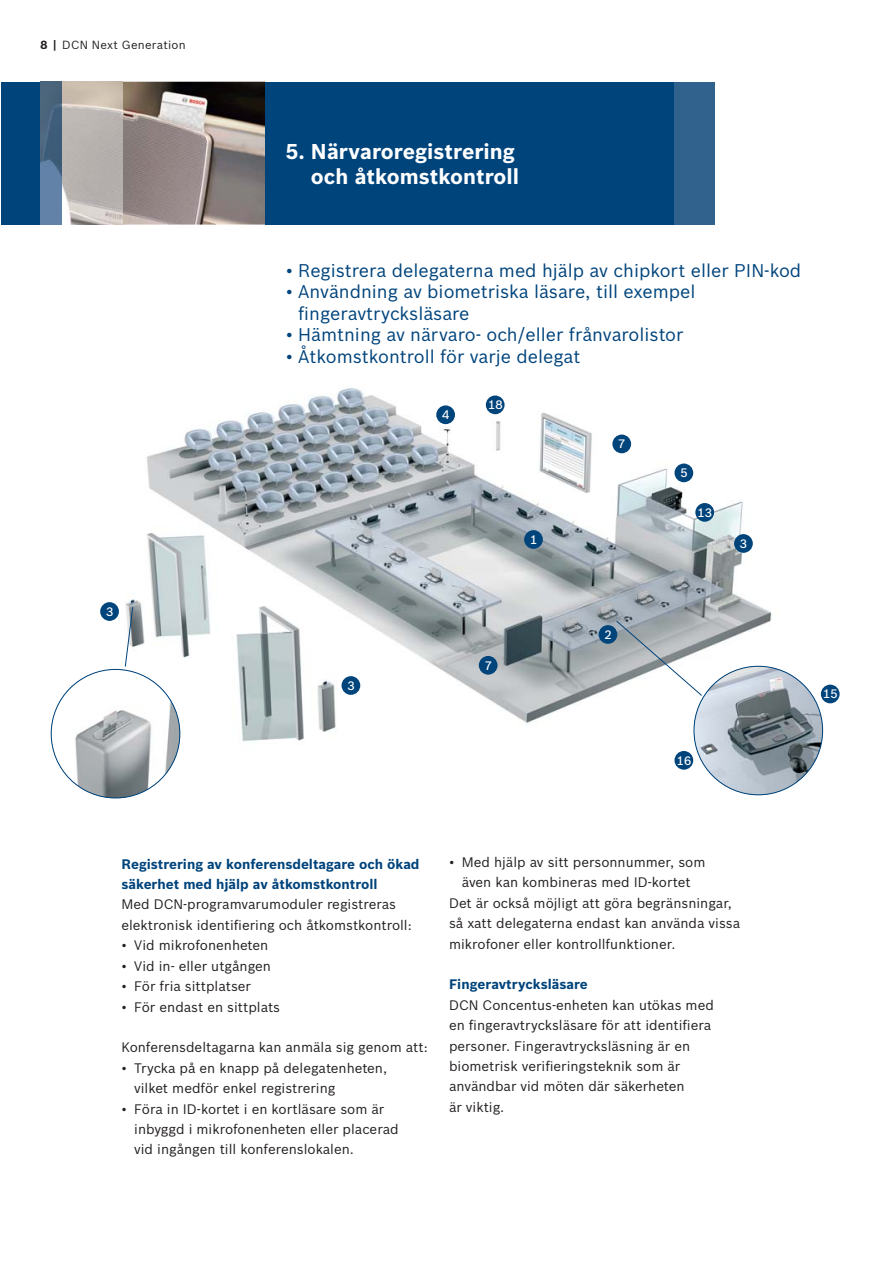
<style>
.page{position:relative;width:893px;height:1263px;background:#fff}
.page>*{position:absolute;margin:0;border:0;box-sizing:border-box;transform-origin:0 0}
.t1{font:700 21px/25.2px "Bosch Sans";color:#fff;text-align:right}
.t2{font:18px/21.6px "Bosch Sans";color:#00447c}
.t3{font:13.5px/20.4px "Bosch Sans";color:#231f20}
.t4{font:700 13.5px/20.4px "Bosch Sans";color:#00447c}
.t5{font:500 12px "Bosch Sans";color:#fff}
.t6{font:11.55px "Bosch Sans";letter-spacing:.02em;color:#231f20}
.s1{font-weight:700}
</style>
<div class="page">
<img style="left:115px;top:388px;width:719px;height:383px">
<img style="left:122px;top:82px;width:143px;height:143px">
<svg style="left:616px;top:620px;width:86px;height:76px"></svg>
<img style="left:694px;top:666px;width:128px;height:129px;border-radius:50%">
<div style="left:820px;top:685px;width:19px;height:18px;background:#00447c;border-radius:50%"></div>
<div style="left:674px;top:751px;width:19px;height:19px;background:#00447c;border-radius:50%"></div>
<div style="left:479px;top:656px;width:18px;height:19px;background:#00447c;border-radius:50%"></div>
<div style="left:598px;top:625px;width:19px;height:19px;background:#00447c;border-radius:50%"></div>
<div style="left:734px;top:534px;width:18px;height:19px;background:#00447c;border-radius:50%"></div>
<div style="left:695px;top:503px;width:19px;height:19px;background:#00447c;border-radius:50%"></div>
<div style="left:674px;top:464px;width:19px;height:18px;background:#00447c;border-radius:50%"></div>
<div style="left:612px;top:435px;width:19px;height:18px;background:#00447c;border-radius:50%"></div>
<div style="left:486px;top:396px;width:18px;height:18px;background:#00447c;border-radius:50%"></div>
<div style="left:436px;top:405px;width:19px;height:19px;background:#00447c;border-radius:50%"></div>
<div style="left:100px;top:602px;width:19px;height:19px;background:#00447c;border-radius:50%"></div>
<div style="left:524px;top:530px;width:19px;height:19px;background:#00447c;border-radius:50%"></div>
<svg style="left:125px;top:607px;width:8px;height:60px"></svg>
<img style="left:51px;top:669px;width:129px;height:129px;border-radius:50%">
<div style="left:341px;top:676px;width:19px;height:19px;background:#00447c;border-radius:50%"></div>
<div style="left:265px;top:82px;width:408px;height:143px;background:#00447c"></div>
<div style="left:1px;top:82px;width:40px;height:143px;background:#00447c"></div>
<div style="left:673px;top:82px;width:41px;height:143px;background:#31628e"></div>
<img style="left:41px;top:82px;width:81px;height:143px">
<img style="left:61px;top:82px;width:1px;height:143px">
<p class="t6" style="left:41px;top:40px;width:146px"><span class="s1">8 |</span> DCN Next Generation</p>
<p class="t5" style="left:106px;top:607px;width:9px">3</p>
<h1 class="t1" style="left:286px;top:141px;width:235px">5. Närvaroregistrering och åtkomstkontroll</h1>
<h2 class="t2" style="left:286px;top:261px;width:517px">• Registrera delegaterna med hjälp av chipkort eller PIN-kod</h2>
<h2 class="t2" style="left:298px;top:282px;width:398px;text-indent:-13px">• Användning av biometriska läsare, till exempel fingeravtrycksläsare</h2>
<h2 class="t2" style="left:286px;top:326px;width:399px">• Hämtning av närvaro- och/eller frånvarolistor</h2>
<h2 class="t2" style="left:286px;top:347px;width:296px">• Åtkomstkontroll för varje delegat</h2>
<p class="t5" style="left:442px;top:410px;width:9px">4</p>
<p class="t5" style="left:488px;top:400px;width:16px">18</p>
<p class="t5" style="left:530px;top:535px;width:9px">1</p>
<p class="t5" style="left:618px;top:439px;width:9px">7</p>
<p class="t5" style="left:680px;top:468px;width:9px">5</p>
<p class="t5" style="left:697px;top:508px;width:16px">13</p>
<p class="t5" style="left:740px;top:539px;width:9px">3</p>
<p class="t5" style="left:347px;top:681px;width:9px">3</p>
<p class="t5" style="left:484px;top:660px;width:9px">7</p>
<p class="t5" style="left:604px;top:630px;width:9px">2</p>
<p class="t5" style="left:676px;top:755px;width:16px">16</p>
<p class="t5" style="left:823px;top:689px;width:16px">15</p>
<p class="t4" style="left:121px;top:855px;width:299px">Registrering av konferensdeltagare och ökad säkerhet med hjälp av åtkomstkontroll</p>
<p class="t3" style="left:121px;top:895px;width:292px">Med DCN-programvarumoduler registreras elektronisk identifiering och åtkomstkontroll:</p>
<p class="t3" style="left:121px;top:936px;width:148px">• Vid mikrofonenheten</p>
<p class="t3" style="left:121px;top:957px;width:151px">• Vid in- eller utgången</p>
<p class="t3" style="left:121px;top:977px;width:131px">• För fria sittplatser</p>
<p class="t3" style="left:121px;top:998px;width:160px">• För endast en sittplats</p>
<p class="t3" style="left:121px;top:1038px;width:308px">Konferensdeltagarna kan anmäla sig genom att:</p>
<p class="t3" style="left:134px;top:1059px;width:254px;text-indent:-13px">• Trycka på en knapp på delegatenheten, vilket medför enkel registrering</p>
<p class="t3" style="left:134px;top:1100px;width:266px;text-indent:-13px">• Föra in ID-kortet i en kortläsare som är inbyggd i mikrofonenheten eller placerad vid ingången till konferenslokalen.</p>
<p class="t3" style="left:449px;top:853px;width:258px">• Med hjälp av sitt personnummer, som</p>
<p class="t3" style="left:462px;top:873px;width:230px">även kan kombineras med ID-kortet</p>
<p class="t3" style="left:449px;top:894px;width:284px">Det är också möjligt att göra begränsningar,</p>
<p class="t3" style="left:449px;top:914px;width:292px">så xatt delegaterna endast kan använda vissa</p>
<p class="t3" style="left:449px;top:935px;width:228px">mikrofoner eller kontrollfunktioner.</p>
<p class="t4" style="left:449px;top:975px;width:140px">Fingeravtrycksläsare</p>
<p class="t3" style="left:449px;top:996px;width:266px">DCN Concentus-enheten kan utökas med en fingeravtrycksläsare för att identifiera personer. Fingeravtrycksläsning är en biometrisk verifieringsteknik som är användbar vid möten där säkerheten<br>är viktig.</p>
</div>
